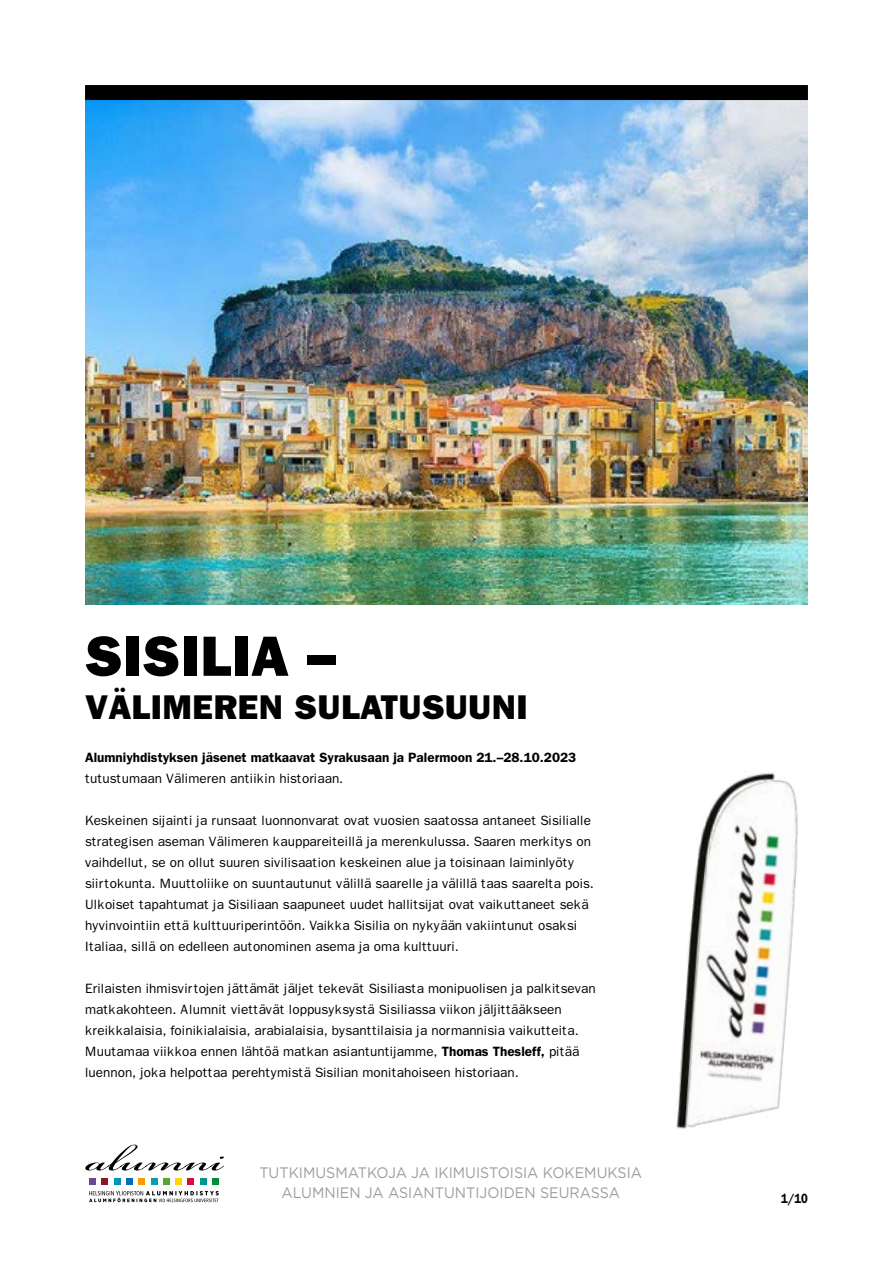
<style>
.page{position:relative;width:893px;height:1263px;background:#fff}
.page>*{position:absolute;margin:0;border:0;box-sizing:border-box;transform-origin:0 0}
.t1{font:800 57px "Franklin Gothic";letter-spacing:.015em;color:#000}
.t2{font:800 34.5px "Franklin Gothic";letter-spacing:.015em;color:#000}
.t3{font:15.15px/19.6px "Gotham";color:#9d9d9c;text-align:center;scale:.94 1}
.t4{font:13.5px/21px "Franklin Gothic";color:#000}
.t5{font:600 13.5px "Franklin Gothic";color:#000}
.t6{font:600 13.5px "Franklin Gothic";color:#000;scale:.83 1}
.s1{font-weight:600}
</style>
<div class="page">
<svg style="left:85px;top:1145px;width:139px;height:25px"></svg>
<div style="left:89px;top:1178px;width:7px;height:7px;background:#6e4892"></div>
<div style="left:102px;top:1178px;width:6px;height:7px;background:#891728"></div>
<div style="left:114px;top:1178px;width:7px;height:7px;background:#0096b1"></div>
<div style="left:126px;top:1178px;width:7px;height:7px;background:#026eb3"></div>
<div style="left:138px;top:1178px;width:7px;height:7px;background:#f39f00"></div>
<div style="left:151px;top:1178px;width:6px;height:7px;background:#00a1a4"></div>
<div style="left:163px;top:1178px;width:7px;height:7px;background:#56a532"></div>
<div style="left:175px;top:1178px;width:7px;height:7px;background:#ffd700"></div>
<div style="left:187px;top:1178px;width:7px;height:7px;background:#dd083c"></div>
<div style="left:200px;top:1178px;width:6px;height:7px;background:#009788"></div>
<div style="left:212px;top:1178px;width:7px;height:7px;background:#008d39"></div>
<svg style="left:89px;top:1191px;width:130px;height:11px"></svg>
<img style="left:85px;top:100px;width:723px;height:504px">
<div style="left:85px;top:85px;width:723px;height:15px;background:#000"></div>
<img style="left:676px;top:772px;width:122px;height:357px">
<h1 class="t1" style="left:85px;top:623px;width:252px">SISILIA –</h1>
<h2 class="t2" style="left:85px;top:687px;width:444px">VÄLIMEREN SULATUSUUNI</h2>
<p class="t5" style="left:85px;top:749px;width:493px">Alumniyhdistyksen jäsenet matkaavat Syrakusaan ja Palermoon 21.–28.10.2023</p>
<p class="t4" style="left:85px;top:768px;width:260px">tutustumaan Välimeren antiikin historiaan.</p>
<p class="t4" style="left:85px;top:810px;width:510px">Keskeinen sijainti ja runsaat luonnonvarat ovat vuosien saatossa antaneet Sisilialle strategisen aseman Välimeren kauppareiteillä ja merenkulussa. Saaren merkitys on vaihdellut, se on ollut suuren sivilisaation keskeinen alue ja toisinaan laiminlyöty siirtokunta. Muuttoliike on suuntautunut välillä saarelle ja välillä taas saarelta pois.<br>Ulkoiset tapahtumat ja Sisiliaan saapuneet uudet hallitsijat ovat vaikuttaneet sekä hyvinvointiin että kulttuuriperintöön. Vaikka Sisilia on nykyään vakiintunut osaksi Italiaa, sillä on edelleen autonominen asema ja oma kulttuuri.</p>
<p class="t4" style="left:85px;top:978px;width:512px">Erilaisten ihmisvirtojen jättämät jäljet tekevät Sisiliasta monipuolisen ja palkitsevan matkakohteen. Alumnit viettävät loppusyksystä Sisiliassa viikon jäljittääkseen kreikkalaisia, foinikialaisia, arabialaisia, bysanttilaisia ja normannisia vaikutteita.<br>Muutamaa viikkoa ennen lähtöä matkan asiantuntijamme, <span class="s1">Thomas Thesleff,</span> pitää luennon, joka helpottaa perehtymistä Sisilian monitahoiseen historiaan.</p>
<p class="t3" style="left:259px;top:1163px;width:409px">TUTKIMUSMATKOJA JA IKIMUISTOISIA KOKEMUKSIA<br>ALUMNIEN JA ASIANTUNTIJOIDEN SEURASSA</p>
<p class="t6" style="left:781px;top:1190px;width:34px">1/10</p>
</div>
